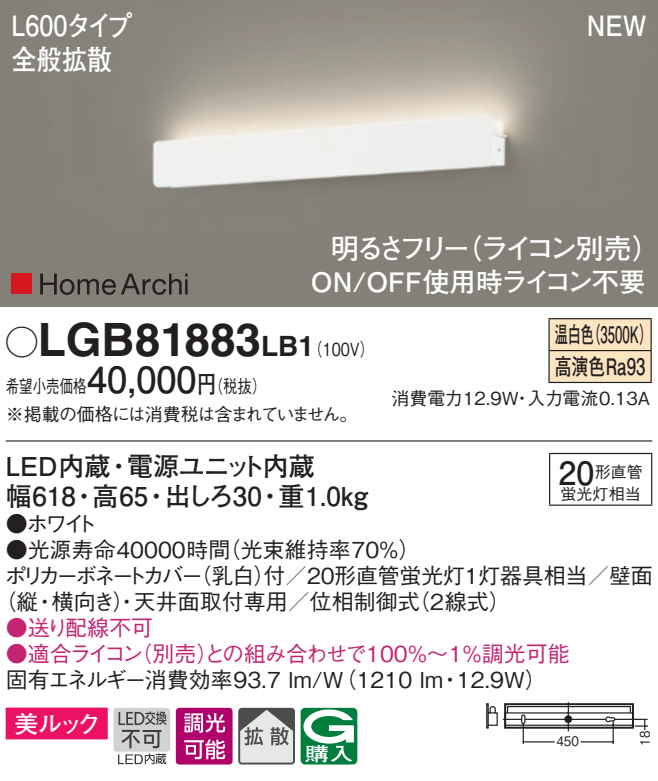
<style>
.page{position:relative;width:658px;height:781px;background:#fff}
.page>*{position:absolute;margin:0;border:0;box-sizing:border-box;transform-origin:0 0}
.t1{font:700 46px "Helvetica LT Std";color:#231f20}
.t2{font:700 36px "Futo Go B101 Pro";color:#231f20}
.t3{font:700 32px "Futo Go B101 Pro";color:#231f20}
.t4{font:700 28px "Futo Go B101 Pro";letter-spacing:-.075em;color:#fff}
.t5{font:700 28px/34px "Futo Go B101 Pro";color:#fff;scale:.9 1}
.t6{font:700 28px "Futo Go B101 Pro";letter-spacing:-.075em;color:#fff;scale:.9 1}
.t7{font:700 28px "Helvetica LT Std";color:#231f20}
.t8{font:700 26.8px "Futo Go B101 Pro";letter-spacing:-.005em;color:#fff}
.t9{font:700 26px "Futo Go B101 Pro";color:#231f20}
.t10{font:700 26px "Futo Go B101 Pro";letter-spacing:-.05em;color:#231f20}
.t11{font:700 24px "Futo Go B101 Pro";color:#fff}
.t12{font:700 22.8px/32px "Futo Go B101 Pro";color:#231f20;scale:.58 1}
.t13{font:500 22px/26px "Gothic BBB Pro";color:#231f20}
.t14{font:500 22px/26px "Gothic BBB Pro";letter-spacing:-.015em;color:#c42573}
.t15{font:500 22px "Gothic BBB Pro";letter-spacing:-.175em;color:#231f20}
.t16{font:500 22px "Gothic BBB Pro";letter-spacing:-.045em;color:#c42573}
.t17{font:500 18px/28px "Gothic BBB Pro";letter-spacing:-.04em;color:#231f20;scale:.75 1}
.t18{font:500 18px "Gothic BBB Pro";color:#231f20}
.t19{font:500 18px "Gothic BBB Pro";color:#231f20;scale:.8 1}
.t20{font:500 16px "Gothic BBB Pro";color:#231f20}
.t21{font:500 13.2px "Gothic BBB Pro";color:#231f20;scale:.9 1}
.s1{font-family:"Ford Classification 1";font-weight:400;font-size:32px}
.s2{font-family:"Futo Go B101 Pro";font-weight:700;font-size:24px}
.s3{font-family:"Helvetica LT Std";font-weight:700;font-size:28px}
</style>
<div class="page">
<svg style="left:486px;top:702px;width:162px;height:42px"></svg>
<div style="left:504px;top:703px;width:130px;height:26px;border:2px solid #231f20"></div>
<div style="left:507px;top:706px;width:124px;height:7px;border:1px solid #231f20"></div>
<img style="left:0;top:0;width:658px;height:306px">
<div style="left:11px;top:273px;width:21px;height:21px;background:#d7171f"></div>
<svg style="left:40px;top:273px;width:147px;height:22px;background:#68645e"></svg>
<div style="left:6px;top:707px;width:102px;height:32px;background:#ec1163"></div>
<div style="left:113px;top:708px;width:57px;height:43px;background:#d1d2d4;border-radius:3px"></div>
<svg style="left:118px;top:711px;width:48px;height:53px"></svg>
<svg style="left:176px;top:708px;width:56px;height:56px;background:#c23c8c"></svg>
<svg style="left:241px;top:711px;width:51px;height:50px;background:#b5b6b7"></svg>
<div style="left:238px;top:708px;width:57px;height:56px;border:2px solid #4b4c4d;border-radius:3px"></div>
<svg style="left:300px;top:708px;width:57px;height:56px"></svg>
<hr style="left:6px;top:440px;width:646px;height:2px;background:#231f20">
<div style="left:549px;top:319px;width:101px;height:63px;background:#fee5c1"></div>
<hr style="left:548px;top:318px;width:103px;height:1px;background:#231f20">
<hr style="left:548px;top:319px;width:1px;height:31px;background:#231f20">
<hr style="left:650px;top:319px;width:1px;height:31px;background:#231f20">
<hr style="left:548px;top:350px;width:103px;height:1px;background:#231f20">
<hr style="left:548px;top:351px;width:1px;height:31px;background:#231f20">
<hr style="left:650px;top:351px;width:1px;height:31px;background:#231f20">
<hr style="left:548px;top:382px;width:103px;height:1px;background:#231f20">
<hr style="left:549px;top:454px;width:1px;height:50px;background:#231f20">
<hr style="left:549px;top:453px;width:103px;height:1px;background:#231f20">
<hr style="left:651px;top:454px;width:1px;height:50px;background:#231f20">
<hr style="left:549px;top:504px;width:103px;height:2px;background:#231f20">
<p class="t5" style="left:11px;top:5px;width:136px">L600タイプ全般拡散</p>
<p class="t6" style="left:586px;top:3px;width:68px">NEW</p>
<p class="t4" style="left:454px;top:226px;width:208px">（ライコン別売(</p>
<p class="t4" style="left:331px;top:226px;width:141px">明るさフリー</p>
<p class="t8" style="left:311px;top:260px;width:336px">ON/OFF使用時ライコン不要</p>
<h1 class="t1" style="left:6px;top:311px;width:257px"><span class="s1">A</span>LGB81883</h1>
<p class="t19" style="left:197px;top:372px;width:88px">（<span class="s2">円</span>税抜(</p>
<p class="t7" style="left:261px;top:329px;width:39px">LB</p>
<p class="t19" style="left:298px;top:334px;width:96px">（<span class="s3">1</span> 100 (V</p>
<h2 class="t2" style="left:87px;top:351px;width:111px">40,000</h2>
<p class="t17" style="left:6px;top:370px;width:471px">希望小売価格<br>※掲載の価格には消費税は含まれていません。</p>
<p class="t10" style="left:127px;top:445px;width:189px">電源ユニット内蔵</p>
<p class="t9" style="left:6px;top:445px;width:106px">LED内蔵</p>
<p class="t9" style="left:106px;top:445px;width:27px">・</p>
<p class="t9" style="left:6px;top:475px;width:72px">幅618</p>
<p class="t13" style="left:6px;top:508px;width:93px">●ホワイト</p>
<p class="t9" style="left:92px;top:475px;width:57px">高65</p>
<p class="t9" style="left:71px;top:475px;width:27px">・</p>
<p class="t9" style="left:144px;top:475px;width:27px">・</p>
<p class="t9" style="left:278px;top:475px;width:91px">重1.0kg</p>
<p class="t9" style="left:165px;top:475px;width:99px">出しろ30</p>
<p class="t9" style="left:257px;top:475px;width:27px">・</p>
<p class="t12" style="left:587px;top:316px;width:115px">（3500 (K</p>
<p class="t12" style="left:554px;top:316px;width:158px">温白色<br>高演色Ra93</p>
<p class="t18" style="left:391px;top:383px;width:129px">消費電力12.9W</p>
<p class="t18" style="left:527px;top:383px;width:124px">入力電流0.13A</p>
<p class="t18" style="left:513px;top:383px;width:19px">・</p>
<h3 class="t3" style="left:558px;top:447px;width:37px">20</h3>
<p class="t20" style="left:560px;top:481px;width:81px">蛍光灯相当</p>
<p class="t20" style="left:594px;top:459px;width:49px">形直管</p>
<p class="t13" style="left:219px;top:534px;width:203px">（光束維持率70％(</p>
<p class="t13" style="left:190px;top:534px;width:464px;text-indent:-184px">●光源寿命40000時間<br>（乳白付）／20形直管蛍光灯1灯器具相当／壁面</p>
<p class="t15" style="left:5px;top:558px;width:200px">ポリカーボネートカバー</p>
<p class="t13" style="left:-6px;top:586px;width:45px">（縦</p>
<p class="t14" style="left:130px;top:612px;width:441px;text-indent:-125px">●送り配線不可<br>（別売との組み合わせで100％～1％調光可能</p>
<p class="t13" style="left:52px;top:586px;width:88px">横向き）・</p>
<p class="t13" style="left:408px;top:586px;width:104px">（2線式(</p>
<p class="t13" style="left:134px;top:586px;width:287px">天井面取付専用／位相制御式</p>
<p class="t13" style="left:34px;top:586px;width:23px">・</p>
<p class="t16" style="left:196px;top:636px;width:23px">）</p>
<p class="t16" style="left:6px;top:636px;width:139px">●適合ライコン</p>
<p class="t13" style="left:6px;top:664px;width:439px">固有エネルギー消費効率93.7 lm （W/ 1210 lm</p>
<p class="t13" style="left:457px;top:664px;width:92px">12.9W(</p>
<p class="t13" style="left:439px;top:664px;width:23px">・</p>
<p class="t11" style="left:14px;top:704px;width:88px">美ルック</p>
<p class="t21" style="left:556px;top:731px;width:26px">450</p>
<p class="t21" style="left:634px;top:746px;width:18px;rotate:-90deg">18</p>
</div>
